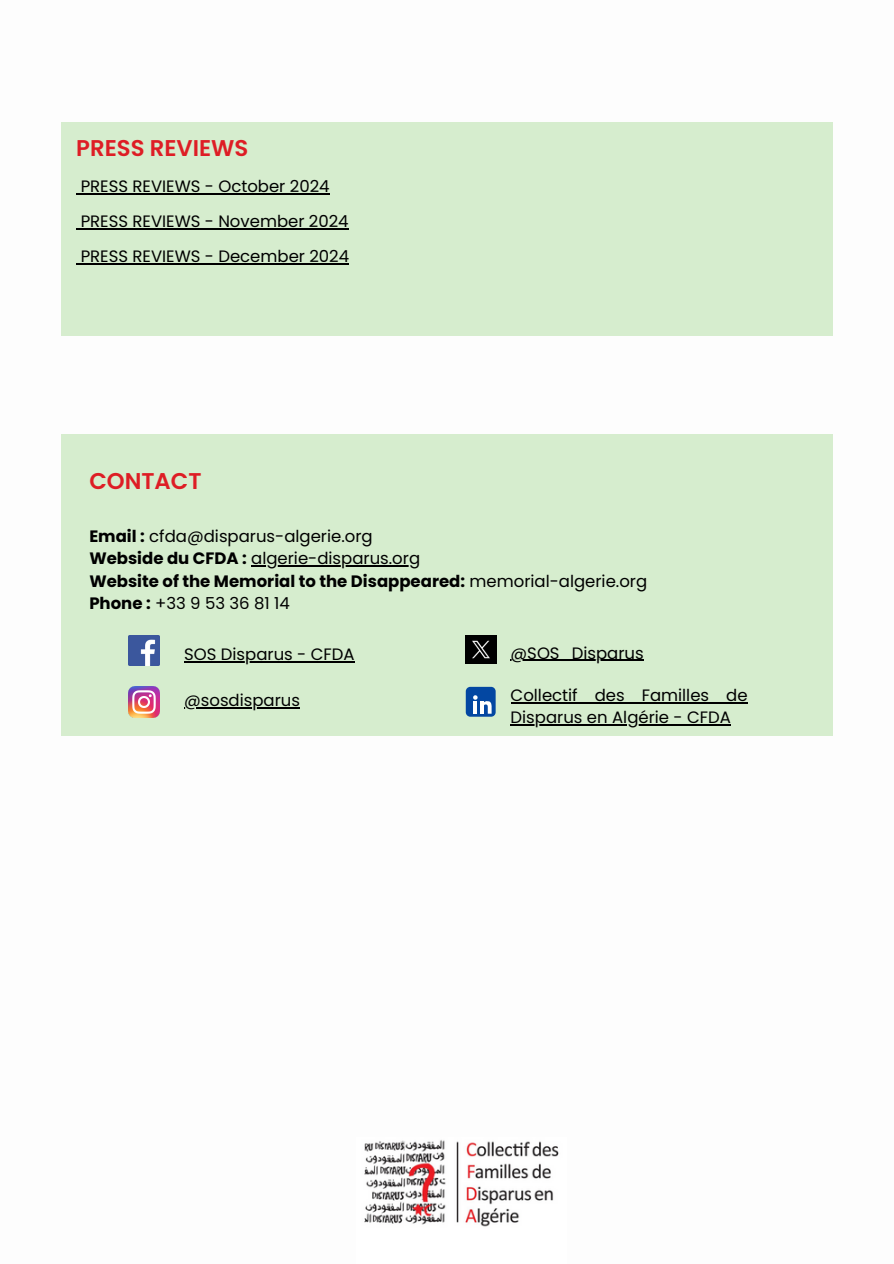
<style>
.page{position:relative;width:894px;height:1264px;background:#fff}
.page>*{position:absolute;margin:0;border:0;box-sizing:border-box;transform-origin:0 0}
.t1{font:600 22.8px "Poppins";color:#de1d25}
.t2{font:16.5px "Poppins";color:#000}
.t3{font:700 16.5px "Poppins";color:#000}
.s1{font-weight:700}
.s2{font-weight:400}
</style>
<div class="page">
<img style="left:364px;top:1140px;width:195px;height:87px">
<div style="left:61px;top:434px;width:771px;height:301px;background:#d6edce"></div>
<img style="left:129px;top:635px;width:30px;height:31px">
<img style="left:129px;top:687px;width:30px;height:30px">
<div style="left:465px;top:687px;width:30px;height:29px;background:#0347a2;border-radius:5px"></div>
<svg style="left:473px;top:695px;width:18px;height:18px"></svg>
<img style="left:465px;top:635px;width:31px;height:28px">
<hr style="left:251px;top:565px;width:169px;height:1px;background:#000">
<hr style="left:184px;top:661px;width:170px;height:1px;background:#000">
<hr style="left:184px;top:707px;width:116px;height:1px;background:#000">
<hr style="left:510px;top:659px;width:133px;height:2px;background:#000">
<hr style="left:510px;top:702px;width:237px;height:1px;background:#000">
<hr style="left:510px;top:724px;width:220px;height:1px;background:#000">
<div style="left:61px;top:122px;width:771px;height:213px;background:#d6edce"></div>
<hr style="left:81px;top:263px;width:268px;height:2px;background:#000">
<hr style="left:81px;top:229px;width:267px;height:1px;background:#000">
<hr style="left:81px;top:193px;width:248px;height:1px;background:#000">
<p class="t1" style="left:76px;top:132px;width:174px">PRESS REVIEWS</p>
<p class="t2" style="left:81px;top:175px;width:250px">PRESS REVIEWS - October 2024</p>
<p class="t2" style="left:81px;top:210px;width:269px">PRESS REVIEWS - November 2024</p>
<p class="t2" style="left:81px;top:245px;width:270px">PRESS REVIEWS - December 2024</p>
<h1 class="t1" style="left:89px;top:465px;width:114px">CONTACT</h1>
<p class="t2" style="left:89px;top:524px;width:285px"><span class="s1">Email :</span> cfda@disparus-algerie.org</p>
<p class="t2" style="left:89px;top:546px;width:332px"><span class="s1">Webside du CFDA :</span> algerie-disparus.org</p>
<p class="t3" style="left:89px;top:569px;width:559px">Website of the Memorial to the Disappeared: <span class="s2">memorial-algerie.org</span></p>
<h1 class="t2" style="left:89px;top:591px;width:202px"><span class="s1">Phone :</span> +33 9 53 36 81 14</h1>
<p class="t2" style="left:184px;top:643px;width:172px">SOS Disparus - CFDA</p>
<p class="t2" style="left:184px;top:689px;width:117px">@sosdisparus</p>
<p class="t2" style="left:510px;top:641px;width:135px">@SOS_Disparus</p>
<p class="t2" style="left:510px;top:683px;width:238px">Collectif des Familles de</p>
<p class="t2" style="left:510px;top:706px;width:222px">Disparus en Algérie - CFDA</p>
</div>
